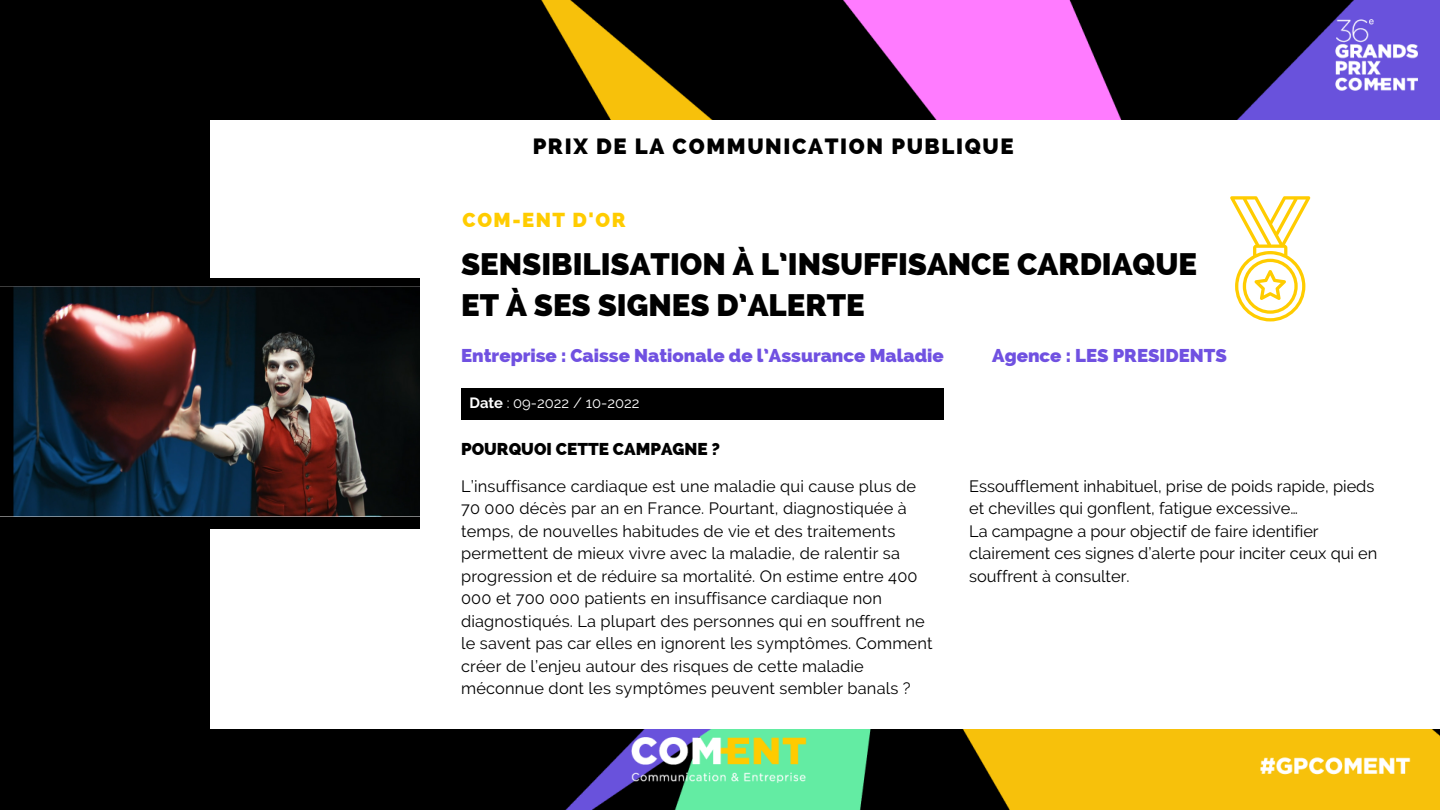
<style>
.page{position:relative;width:1440px;height:810px;background:#fff}
.page>*{position:absolute;margin:0;border:0;box-sizing:border-box;transform-origin:0 0}
.t1{font:800 31.1px/40.5px "Raleway";color:#000}
.t2{font:800 22.1px "Raleway";letter-spacing:.075em;color:#000}
.t3{font:800 20.2px "Raleway";letter-spacing:.075em;color:#fc0}
.t4{font:800 18.6px "Raleway";color:#7051e1}
.t5{font:800 17.2px "Raleway";color:#000}
.t6{font:16.4px/22.5px "Raleway";letter-spacing:.01em;color:#000}
.t7{font:14.8px "Raleway";color:#fff}
.s1{font-weight:700}
</style>
<div class="page">
<img style="left:0;top:0;width:1440px;height:810px">
<div style="left:0;top:109px;width:99px;height:606px;background:#000"></div>
<div style="left:100px;top:140px;width:221px;height:119px;background:#000"></div>
<div style="left:210px;top:120px;width:1230px;height:609px;background:#fff"></div>
<div style="left:0;top:278px;width:419px;height:251px;background:#000"></div>
<img style="left:0;top:286px;width:419px;height:231px">
<div style="left:461px;top:388px;width:483px;height:31px;background:#000"></div>
<svg style="left:1230px;top:196px;width:80px;height:125px"></svg>
<h2 class="t2" style="left:533px;top:133px;width:482px">PRIX DE LA COMMUNICATION PUBLIQUE</h2>
<p class="t3" style="left:463px;top:208px;width:164px">COM-ENT D'OR</p>
<h1 class="t1" style="left:461px;top:244px;width:737px">SENSIBILISATION À L’INSUFFISANCE CARDIAQUE<br>ET À SES SIGNES D’ALERTE</h1>
<p class="t4" style="left:461px;top:344px;width:484px">Entreprise : Caisse Nationale de l’Assurance Maladie</p>
<p class="t4" style="left:992px;top:344px;width:236px">Agence : LES PRESIDENTS</p>
<p class="t7" style="left:470px;top:394px;width:171px"><span class="s1">Date</span> : 09-2022 / 10-2022</p>
<p class="t5" style="left:461px;top:439px;width:261px">POURQUOI CETTE CAMPAGNE ?</p>
<p class="t6" style="left:461px;top:475px;width:473px">L’insuffisance cardiaque est une maladie qui cause plus de 70 000 décès par an en France. Pourtant, diagnostiquée à temps, de nouvelles habitudes de vie et des traitements permettent de mieux vivre avec la maladie, de ralentir sa progression et de réduire sa mortalité. On estime entre 400<br>000 et 700 000 patients en insuffisance cardiaque non diagnostiqués. La plupart des personnes qui en souffrent ne le savent pas car elles en ignorent les symptômes. Comment créer de l’enjeu autour des risques de cette maladie méconnue dont les symptômes peuvent sembler banals ?</p>
<p class="t6" style="left:969px;top:475px;width:410px">Essoufflement inhabituel, prise de poids rapide, pieds et chevilles qui gonflent, fatigue excessive…<br>La campagne a pour objectif de faire identifier clairement ces signes d’alerte pour inciter ceux qui en souffrent à consulter.</p>
</div>
